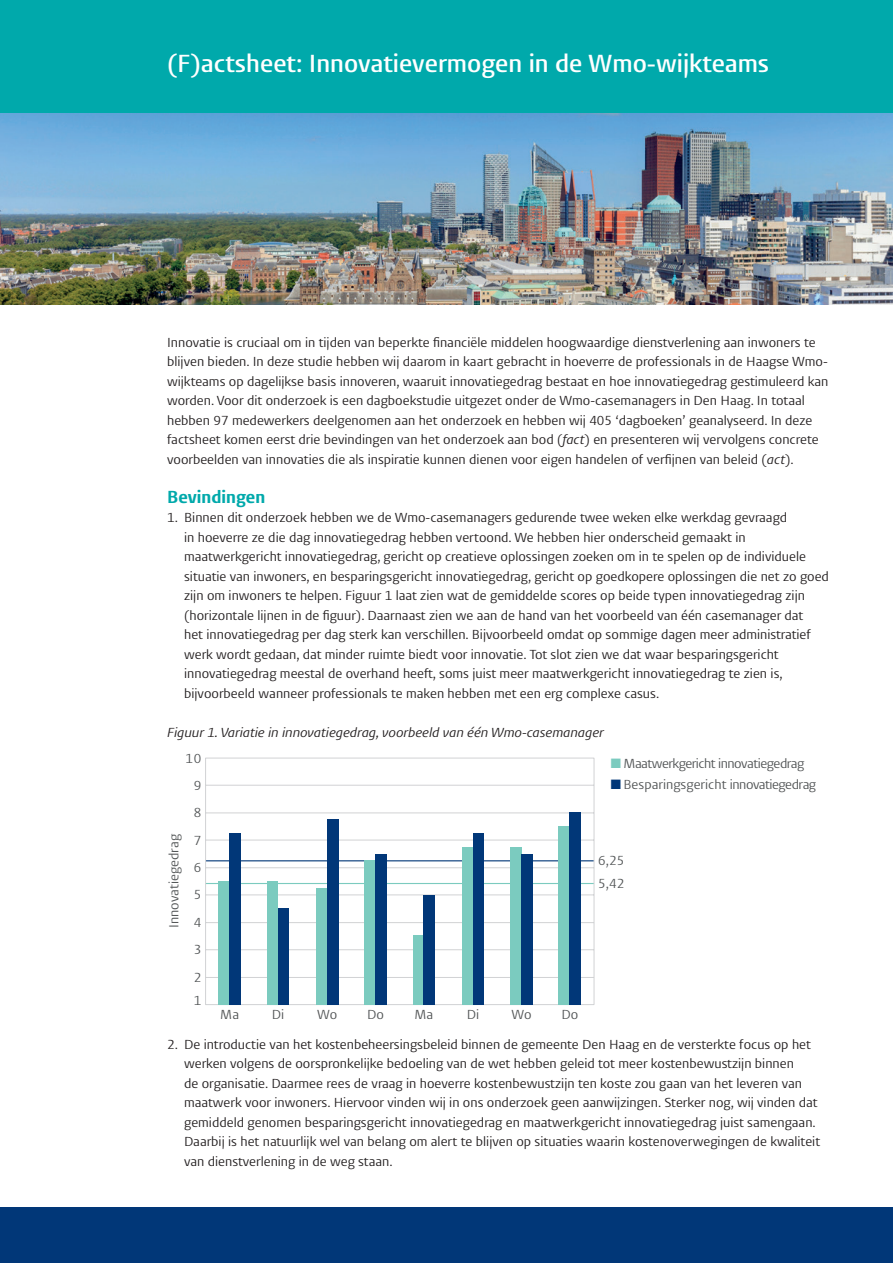
<style>
.page{position:relative;width:893px;height:1263px;background:#fff}
.page>*{position:absolute;margin:0;border:0;box-sizing:border-box;transform-origin:0 0}
.t1{font:600 25.5px "Vestula";color:#fff}
.t2{font:300 18px "Vestula";color:#00a9ab}
.t3{font:13.5px/19.5px "Vestula";color:#231f20}
.t4{font:13.5px/22.6px "Vestula";letter-spacing:-.035em;color:#515455}
.t5{font:italic 13.5px "Vestula";color:#231f20}
.t6{font:13.5px "Vestula";color:#515455}
.s1{font-style:italic}
.s2{color:#7bcbbf}
.s3{color:#013778}
</style>
<div class="page">
<img style="left:0;top:112px;width:893px;height:193px">
<div style="left:0;top:0;width:893px;height:112px;background:#00a9ab"></div>
<div style="left:0;top:1208px;width:893px;height:55px;background:#013778"></div>
<svg style="left:205px;top:757px;width:390px;height:248px"></svg>
<div style="left:559px;top:826px;width:11px;height:178px;background:#7bcbbf"></div>
<div style="left:510px;top:847px;width:11px;height:157px;background:#7bcbbf"></div>
<div style="left:462px;top:847px;width:11px;height:157px;background:#7bcbbf"></div>
<div style="left:414px;top:935px;width:10px;height:69px;background:#7bcbbf"></div>
<div style="left:364px;top:860px;width:12px;height:144px;background:#7bcbbf"></div>
<div style="left:316px;top:888px;width:11px;height:116px;background:#7bcbbf"></div>
<div style="left:268px;top:881px;width:10px;height:123px;background:#7bcbbf"></div>
<div style="left:219px;top:881px;width:11px;height:123px;background:#7bcbbf"></div>
<div style="left:570px;top:812px;width:11px;height:192px;background:#013778"></div>
<div style="left:521px;top:854px;width:12px;height:150px;background:#013778"></div>
<div style="left:473px;top:833px;width:10px;height:171px;background:#013778"></div>
<div style="left:424px;top:895px;width:11px;height:109px;background:#013778"></div>
<div style="left:376px;top:854px;width:11px;height:150px;background:#013778"></div>
<div style="left:327px;top:819px;width:11px;height:185px;background:#013778"></div>
<div style="left:278px;top:908px;width:10px;height:96px;background:#013778"></div>
<div style="left:230px;top:833px;width:11px;height:171px;background:#013778"></div>
<h1 class="t1" style="left:167px;top:48px;width:604px">(F)actsheet: Innovatievermogen in de Wmo-wijkteams</h1>
<p class="t3" style="left:167px;top:332px;width:663px">Innovatie is cruciaal om in tijden van beperkte financiële middelen hoogwaardige dienstverlening aan inwoners te blijven bieden. In deze studie hebben wij daarom in kaart gebracht in hoeverre de professionals in de Haagse Wmo&shy;wijkteams op dagelijkse basis innoveren, waaruit innovatiegedrag bestaat en hoe innovatiegedrag gestimuleerd kan worden. Voor dit onderzoek is een dagboekstudie uitgezet onder de Wmo-casemanagers in Den Haag. In totaal hebben 97 medewerkers deelgenomen aan het onderzoek en hebben wij 405 ‘dagboeken’ geanalyseerd. In deze factsheet komen eerst drie bevindingen van het onderzoek aan bod (<span class="s1">fact</span>) en presenteren wij vervolgens concrete voorbeelden van innovaties die als inspiratie kunnen dienen voor eigen handelen of verfijnen van beleid (<span class="s1">act</span>).</p>
<h2 class="t2" style="left:167px;top:485px;width:100px">Bevindingen</h2>
<p class="t3" style="left:184px;top:508px;width:646px;text-indent:-17px">1. Binnen dit onderzoek hebben we de Wmo-casemanagers gedurende twee weken elke werkdag gevraagd<br>in hoeverre ze die dag innovatiegedrag hebben vertoond. We hebben hier onderscheid gemaakt in maatwerkgericht innovatiegedrag, gericht op creatieve oplossingen zoeken om in te spelen op de individuele situatie van inwoners, en besparingsgericht innovatiegedrag, gericht op goedkopere oplossingen die net zo goed zijn om inwoners te helpen. Figuur 1 laat zien wat de gemiddelde scores op beide typen innovatiegedrag zijn (horizontale lijnen in de figuur). Daarnaast zien we aan de hand van het voorbeeld van één casemanager dat<br>het innovatiegedrag per dag sterk kan verschillen. Bijvoorbeeld omdat op sommige dagen meer administratief werk wordt gedaan, dat minder ruimte biedt voor innovatie. Tot slot zien we dat waar besparingsgericht innovatiegedrag meestal de overhand heeft, soms juist meer maatwerkgericht innovatiegedrag te zien is, bijvoorbeeld wanneer professionals te maken hebben met een erg complexe casus.</p>
<p class="t5" style="left:167px;top:724px;width:438px">Figuur 1. Variatie in innovatiegedrag, voorbeeld van één Wmo-casemanager</p>
<p class="t4" style="left:185px;top:747px;width:17px">10</p>
<p class="t4" style="left:194px;top:774px;width:9px">9</p>
<p class="t6" style="left:166px;top:928px;width:95px;rotate:-90deg">Innovatiegedrag</p>
<p class="t4" style="left:194px;top:802px;width:9px">8</p>
<p class="t4" style="left:194px;top:829px;width:9px">7</p>
<p class="t4" style="left:194px;top:856px;width:9px">6</p>
<p class="t4" style="left:194px;top:884px;width:9px">5</p>
<p class="t4" style="left:194px;top:911px;width:9px">4</p>
<p class="t4" style="left:194px;top:938px;width:9px">3</p>
<p class="t4" style="left:194px;top:966px;width:9px">2</p>
<p class="t4" style="left:194px;top:989px;width:9px">1</p>
<p class="t4" style="left:220px;top:1004px;width:20px">Ma</p>
<p class="t4" style="left:272px;top:1004px;width:14px">Di</p>
<p class="t4" style="left:317px;top:1004px;width:22px">Wo</p>
<p class="t4" style="left:367px;top:1004px;width:18px">Do</p>
<p class="t4" style="left:414px;top:1004px;width:20px">Ma</p>
<p class="t4" style="left:467px;top:1004px;width:14px">Di</p>
<p class="t4" style="left:511px;top:1004px;width:22px">Wo</p>
<p class="t4" style="left:561px;top:1004px;width:18px">Do</p>
<p class="t4" style="left:611px;top:752px;width:195px"><span class="s2">■</span> Maatwerkgericht innovatiegedrag</p>
<p class="t6" style="left:611px;top:777px;width:207px"><span class="s3">■</span> Besparingsgericht innovatiegedrag</p>
<p class="t4" style="left:598px;top:849px;width:27px">6,25<br>5,42</p>
<p class="t3" style="left:184px;top:1034px;width:638px;text-indent:-17px">2. De introductie van het kostenbeheersingsbeleid binnen de gemeente Den Haag en de versterkte focus op het werken volgens de oorspronkelijke bedoeling van de wet hebben geleid tot meer kostenbewustzijn binnen<br>de organisatie. Daarmee rees de vraag in hoeverre kostenbewustzijn ten koste zou gaan van het leveren van maatwerk voor inwoners. Hiervoor vinden wij in ons onderzoek geen aanwijzingen. Sterker nog, wij vinden dat gemiddeld genomen besparingsgericht innovatiegedrag en maatwerkgericht innovatiegedrag juist samengaan.<br>Daarbij is het natuurlijk wel van belang om alert te blijven op situaties waarin kostenoverwegingen de kwaliteit van dienstverlening in de weg staan.</p>
</div>
